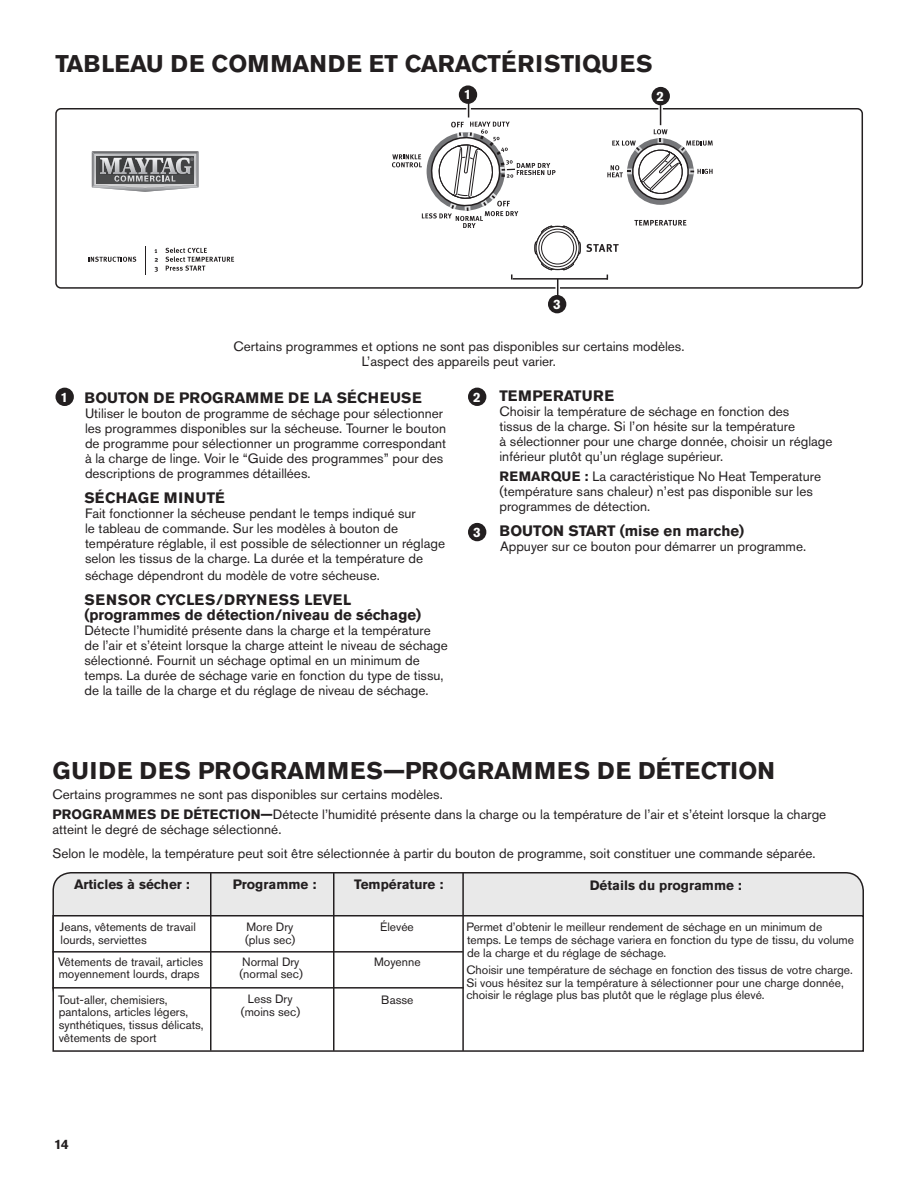
<style>
.page{position:relative;width:918px;height:1188px;background:#fff}
.page>*{position:absolute;margin:0;border:0;box-sizing:border-box;transform-origin:0 0}
.Maytag_1_Heading_1{font:700 24px "Akzidenz Grotesk Pro";letter-spacing:.02em;color:#231f20}
.Maytag_1_Heading_1-2{font:700 24px "Akzidenz Grotesk Pro";color:#231f20}
.Maytag_2_Body_Text{font:700 15px/15px "Akzidenz Grotesk Pro";color:#231f20}
.Maytag_1_Heading_3{font:700 15px "Akzidenz Grotesk Pro";color:#231f20}
.Maytag_1_Heading_3-2{font:700 15px "Akzidenz Grotesk Pro";letter-spacing:.02em;color:#231f20}
.Maytag_2_Body_Text-2{font:700 15px "Akzidenz Grotesk Pro";letter-spacing:.02em;color:#231f20}
.Maytag_2_Body_Text-3{font:13.5px/15px "Akzidenz Grotesk Pro";color:#231f20}
.Maytag_1_Heading_3-3{font:13.5px/15px "Akzidenz Grotesk Pro";color:#231f20}
.Maytag_2_Body_Bold_C{font:700 13.5px "Akzidenz Grotesk Pro";color:#231f20}
.t1{font:700 13.5px "Akzidenz Grotesk Pro";color:#fff}
.Maytag_2_Body_Bold{font:12px/12.8px "Akzidenz Grotesk Pro";color:#231f20}
.Maytag_2_Body_Text-4{font:12px/12.8px "Akzidenz Grotesk Pro";color:#231f20}
.s1{font-weight:700}
</style>
<div class="page">
<div style="left:56px;top:388px;width:18px;height:18px;background:#231f20;border-radius:50%"></div>
<div style="left:468px;top:388px;width:18px;height:18px;background:#231f20;border-radius:50%"></div>
<div style="left:468px;top:523px;width:18px;height:18px;background:#231f20;border-radius:50%"></div>
<div style="left:53px;top:873px;width:810px;height:133px;background:#e9e9e9;border-radius:18px"></div>
<div style="left:52px;top:872px;width:812px;height:135px;border:2px solid #231f20;border-radius:18px"></div>
<div style="left:53px;top:916px;width:810px;height:135px;background:#fff"></div>
<div style="left:52px;top:915px;width:812px;height:137px;border:2px solid #231f20"></div>
<hr style="left:462px;top:873px;width:2px;height:178px;background:#231f20">
<hr style="left:333px;top:873px;width:1px;height:178px;background:#231f20">
<hr style="left:210px;top:873px;width:2px;height:178px;background:#231f20">
<hr style="left:52px;top:951px;width:411px;height:2px;background:#231f20">
<hr style="left:52px;top:987px;width:412px;height:2px;background:#231f20">
<svg style="left:92px;top:151px;width:106px;height:41px;background:#8d8e90"></svg>
<svg style="left:88px;top:257px;width:48px;height:5px"></svg>
<svg style="left:155px;top:249px;width:3px;height:23px"></svg>
<svg style="left:165px;top:248px;width:69px;height:23px"></svg>
<svg style="left:145px;top:246px;width:1px;height:29px"></svg>
<div style="left:459px;top:85px;width:18px;height:19px;background:#231f20;border-radius:50%"></div>
<div style="left:652px;top:87px;width:18px;height:18px;background:#231f20;border-radius:50%"></div>
<div style="left:548px;top:295px;width:18px;height:18px;background:#231f20;border-radius:50%"></div>
<svg style="left:392px;top:102px;width:321px;height:194px"></svg>
<p class="Maytag_1_Heading_1-2" style="left:56px;top:48px;width:599px">TABLEAU DE COMMANDE ET CARACTÉRISTIQUES</p>
<p class="t1" style="left:464px;top:86px;width:9px">1</p>
<p class="t1" style="left:657px;top:87px;width:9px">2</p>
<p class="t1" style="left:553px;top:295px;width:9px">3</p>
<p class="Maytag_2_Body_Text-3" style="left:233px;top:338px;width:453px;text-align:center">Certains programmes et options ne sont pas disponibles sur certains modèles.<br>L’aspect des appareils peut varier.</p>
<p class="Maytag_1_Heading_3-2" style="left:84px;top:388px;width:339px">BOUTON DE PROGRAMME DE LA SÉCHEUSE</p>
<p class="Maytag_1_Heading_3-3" style="left:85px;top:406px;width:363px">Utiliser le bouton de programme de séchage pour sélectionner les programmes disponibles sur la sécheuse. Tourner le bouton de programme pour sélectionner un programme correspondant à la charge de linge. Voir le “Guide des programmes” pour des descriptions de programmes détaillées.</p>
<p class="Maytag_1_Heading_3" style="left:85px;top:488px;width:142px">SÉCHAGE MINUTÉ</p>
<p class="Maytag_1_Heading_3-3" style="left:85px;top:506px;width:362px">Fait fonctionner la sécheuse pendant le temps indiqué sur<br>le tableau de commande. Sur les modèles à bouton de température réglable, il est possible de sélectionner un réglage selon les tissus de la charge. La durée et la température de</p>
<p class="Maytag_1_Heading_3-3" style="left:85px;top:568px;width:296px">séchage dépendront du modèle de votre sécheuse.</p>
<p class="Maytag_2_Body_Text" style="left:84px;top:593px;width:338px">SENSOR CYCLES/DRYNESS LEVEL (programmes de détection/niveau de séchage)</p>
<p class="Maytag_2_Body_Text-3" style="left:84px;top:623px;width:365px">Détecte l’humidité présente dans la charge et la température de l’air et s’éteint lorsque la charge atteint le niveau de séchage sélectionné. Fournit un séchage optimal en un minimum de temps. La durée de séchage varie en fonction du type de tissu, de la taille de la charge et du réglage de niveau de séchage.</p>
<p class="t1" style="left:61px;top:388px;width:9px">1</p>
<p class="t1" style="left:473px;top:388px;width:9px">2</p>
<p class="t1" style="left:473px;top:523px;width:9px">3</p>
<p class="Maytag_2_Body_Text-2" style="left:500px;top:386px;width:116px">TEMPERATURE</p>
<p class="Maytag_2_Body_Text-3" style="left:500px;top:404px;width:335px">Choisir la température de séchage en fonction des<br>tissus de la charge. Si l’on hésite sur la température<br>à sélectionner pour une charge donnée, choisir un réglage inférieur plutôt qu’un réglage supérieur.</p>
<p class="Maytag_2_Body_Text-3" style="left:500px;top:468px;width:323px"><span class="s1">REMARQUE :</span> La caractéristique No Heat Temperature (température sans chaleur) n’est pas disponible sur les programmes de détection.</p>
<p class="Maytag_1_Heading_3" style="left:500px;top:521px;width:246px">BOUTON START (mise en marche)</p>
<p class="Maytag_1_Heading_3-3" style="left:500px;top:539px;width:308px">Appuyer sur ce bouton pour démarrer un programme.</p>
<p class="Maytag_1_Heading_1" style="left:52px;top:755px;width:724px">GUIDE DES PROGRAMMES—PROGRAMMES DE DÉTECTION</p>
<p class="Maytag_2_Body_Text-3" style="left:52px;top:787px;width:392px">Certains programmes ne sont pas disponibles sur certains modèles.</p>
<p class="Maytag_2_Body_Text-3" style="left:52px;top:807px;width:775px"><span class="s1">PROGRAMMES DE DÉTECTION—</span>Détecte l’humidité présente dans la charge ou la température de l’air et s’éteint lorsque la charge atteint le degré de séchage sélectionné.</p>
<p class="Maytag_2_Body_Text-3" style="left:52px;top:846px;width:765px">Selon le modèle, la température peut soit être sélectionnée à partir du bouton de programme, soit constituer une commande séparée.</p>
<p class="Maytag_2_Body_Bold_C" style="left:74px;top:875px;width:117px">Articles à sécher :</p>
<p class="Maytag_2_Body_Bold_C" style="left:233px;top:875px;width:85px">Programme :</p>
<p class="Maytag_2_Body_Bold_C" style="left:354px;top:876px;width:91px">Température :</p>
<p class="Maytag_2_Body_Bold_C" style="left:590px;top:876px;width:154px">Détails du programme :</p>
<p class="Maytag_2_Body_Bold" style="left:60px;top:921px;width:138px">Jeans, vêtements de travail lourds, serviettes</p>
<p class="Maytag_2_Body_Bold" style="left:245px;top:921px;width:52px">More Dry (plus sec)</p>
<p class="Maytag_2_Body_Bold" style="left:380px;top:921px;width:35px">Élevée</p>
<p class="Maytag_2_Body_Bold" style="left:374px;top:955px;width:48px">Moyenne</p>
<p class="Maytag_2_Body_Bold" style="left:381px;top:993px;width:34px">Basse</p>
<p class="Maytag_2_Body_Bold" style="left:466px;top:921px;width:389px">Permet d’obtenir le meilleur rendement de séchage en un minimum de temps. Le temps de séchage variera en fonction du type de tissu, du volume de la charge et du réglage de séchage.</p>
<p class="Maytag_2_Body_Text-4" style="left:466px;top:963px;width:388px">Choisir une température de séchage en fonction des tissus de votre charge.<br>Si vous hésitez sur la température à sélectionner pour une charge donnée, choisir le réglage plus bas plutôt que le réglage plus élevé.</p>
<p class="Maytag_2_Body_Bold" style="left:58px;top:955px;width:147px">Vêtements de travail, articles moyennement lourds, draps</p>
<p class="Maytag_2_Body_Bold" style="left:58px;top:993px;width:147px">Tout-aller, chemisiers, pantalons, articles légers, synthétiques, tissus délicats, vêtements de sport</p>
<p class="Maytag_2_Body_Bold" style="left:239px;top:955px;width:65px">Normal Dry (normal sec)</p>
<p class="Maytag_2_Body_Bold" style="left:241px;top:992px;width:61px;text-align:center">Less Dry (moins sec)</p>
<p class="Maytag_2_Body_Bold_C" style="left:54px;top:1135px;width:16px">14</p>
</div>
